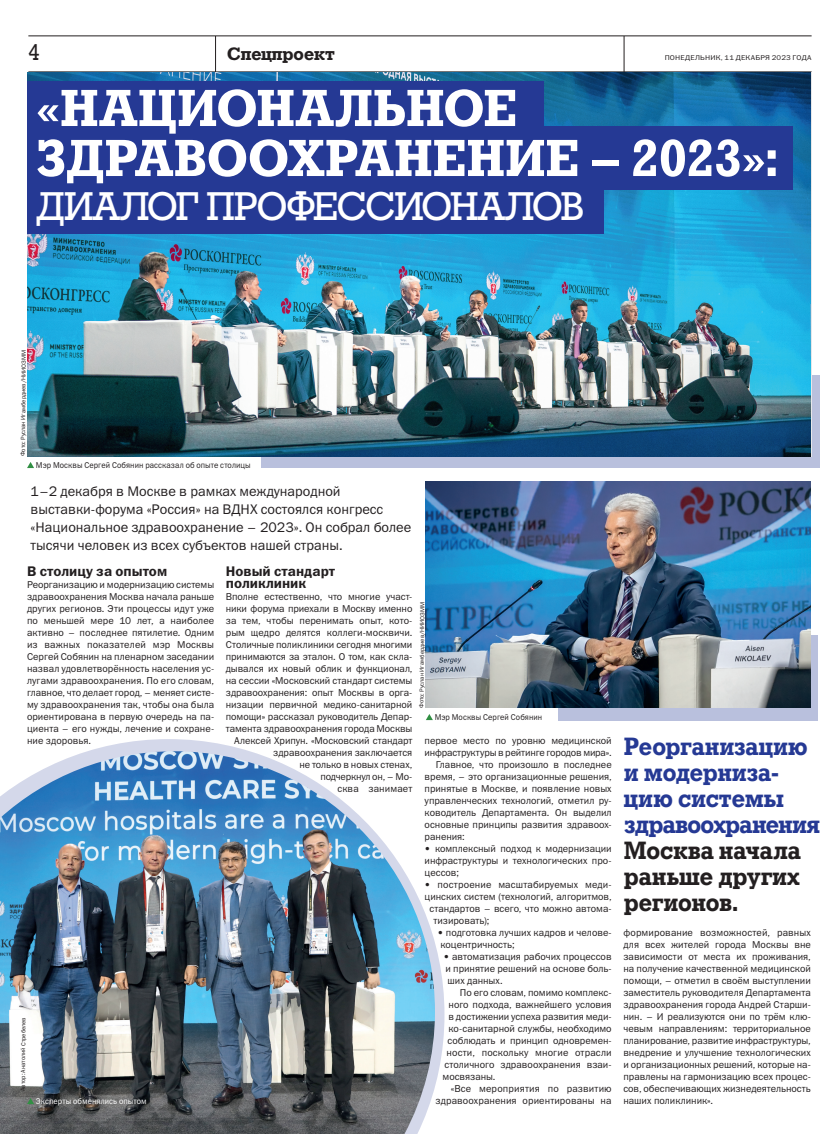
<style>
.page{position:relative;width:840px;height:1134px;background:#fff}
.page>*{position:absolute;margin:0;border:0;box-sizing:border-box;transform-origin:0 0}
._01_ZAG_BIG{font:700 52px/50px "Geo Slb 712 Md BT";letter-spacing:.02em;color:#fff}
._01_ZAG_BIG-2{font:40.1px "Geo Slb 712 Md BT";letter-spacing:-.035em;color:#fff}
.VINOS{font:700 25px/26px "Geo Slb 712 Md BT";color:#253994;scale:.95 1}
.t1{font:22.5px "Geo Slb 712 Md BT";color:#231f20}
._01_рубрика{font:700 18px "Geo Slb 712 Md BT";color:#231f20}
._02_LID_BIG{font:14px/18px "Franklin Gothic Book ITC";color:#231f20}
._05_PODZAG{font:14px/12px "Franklin Gothic Demi ITC";color:#231f20}
._03_ТХТ{font:10px/12px "Franklin Gothic Book ITC";letter-spacing:-.005em;color:#231f20;text-align:justify}
._03_TEXT2{font:10px/12px "Franklin Gothic Book ITC";color:#231f20;text-align:justify}
._03_ТХТ-2{font:10px "Franklin Gothic Book ITC";letter-spacing:.015em;color:#231f20}
._04_PODPIS_FOTO{font:8.5px "Franklin Gothic Book ITC";letter-spacing:.01em;color:#231f20;scale:.94 1}
._04_PODPIS_FOTO-2{font:8.5px "Franklin Gothic Book ITC";letter-spacing:.01em;color:#fff;scale:.94 1}
.t2{font:7px "Franklin Gothic Book ITC";letter-spacing:.015em;color:#231f20;scale:1.1 1}
.FOTO{font:6px "Franklin Gothic Book ITC";color:#231f20}
.s1{color:#231f20}
</style>
<div class="page">
<hr style="left:28px;top:36px;width:783px;height:1px;background:#231f20">
<hr style="left:215px;top:36px;width:1px;height:36px;background:#231f20">
<hr style="left:623px;top:36px;width:1px;height:36px;background:#231f20">
<svg style="left:89px;top:739px;width:355px;height:351px"></svg>
<svg style="left:261px;top:376px;width:558px;height:92px;background:#aab5d3"></svg>
<div style="left:558px;top:635px;width:259px;height:85px;background:#b9c0dd"></div>
<img style="left:27px;top:72px;width:783px;height:384px">
<div style="left:27px;top:81px;width:516px;height:63px;background:#253994"></div>
<div style="left:27px;top:126px;width:765px;height:63px;background:#253994"></div>
<div style="left:27px;top:167px;width:576px;height:67px;background:#253994"></div>
<svg style="left:426px;top:714px;width:6px;height:6px"></svg>
<svg style="left:27px;top:462px;width:7px;height:6px"></svg>
<img style="left:0;top:751px;width:434px;height:383px">
<img style="left:425px;top:482px;width:385px;height:226px">
<svg style="left:27px;top:1098px;width:7px;height:6px"></svg>
<h3 class="t1" style="left:28px;top:38px;width:13px">4</h3>
<p class="t2" style="left:664px;top:53px;width:135px">ПОНЕДЕЛЬНИК, 11 ДЕКАБРЯ 2023 ГОДА</p>
<p class="_01_рубрика" style="left:227px;top:42px;width:109px">Спецпроект</p>
<p class="_01_ZAG_BIG" style="left:36px;top:85px;width:744px">«НАЦИОНАЛЬНОЕ<br>ЗДРАВООХРАНЕНИЕ – 2023»:</p>
<p class="_01_ZAG_BIG-2" style="left:36px;top:180px;width:549px">ДИАЛОГ ПРОФЕССИОНАЛОВ</p>
<p class="FOTO" style="left:19px;top:456px;width:108px;rotate:-89deg">Фото: Руслан Игамбердиев/НИИОЗММ</p>
<p class="_04_PODPIS_FOTO" style="left:36px;top:460px;width:230px">Мэр Москвы Сергей Собянин рассказал об опыте столицы</p>
<p class="_02_LID_BIG" style="left:31px;top:482px;width:382px">1–2 декабря в Москве в рамках международной выставки-форума «Россия» на ВДНХ состоялся конгресс «Национальное здравоохранение – 2023». Он собрал более тысячи человек из всех субъектов нашей страны.</p>
<p class="_05_PODZAG" style="left:27px;top:566px;width:142px">В столицу за опытом</p>
<p class="_03_ТХТ" style="left:27px;top:578px;width:189px">Реорганизацию и модернизацию системы здравоохранения Москва начала раньше других регионов. Эти процессы идут уже по меньшей мере 10 лет, а наиболее активно – последнее пятилетие. Одним из важных показателей мэр Москвы Сергей Собянин на пленарном заседании назвал удовлетворённость населения ус&shy;лугами здравоохранения. По его словам, главное, что делает город, – меняет систе&shy;му здравоохранения так, чтобы она была ориентирована в первую очередь на па&shy;циента – его нужды, лечение и сохране&shy;ние здоровья.</p>
<p class="FOTO" style="left:19px;top:1091px;width:75px;rotate:-89deg">Автор: Анатолий Стребелев</p>
<p class="_04_PODPIS_FOTO-2" style="left:36px;top:1096px;width:119px">Эксперты обменялись опытом</p>
<p class="_05_PODZAG" style="left:226px;top:566px;width:111px">Новый стандарт поликлиник</p>
<p class="_03_ТХТ" style="left:226px;top:590px;width:188px;text-align:right">Вполне естественно, что многие участ&shy;ники форума приехали в Москву именно за тем, чтобы перенимать опыт, кото&shy;рым щедро делятся коллеги-москвичи.<br>Столичные поликлиники сегодня многими принимаются за эталон. О том, как скла&shy;дывался их новый облик и функционал, на сессии «Московский стандарт системы здравоохранения: опыт Москвы в орга&shy;низации первичной медико-санитарной помощи» рассказал руководитель Депар&shy;тамента здравоохранения города Москвы Алексей Хрипун. «Московский стандарт здравоохранения заключается<br>не только в новых стенах,<br>подчеркнул он, – Мо-<br>сква занимает</p>
<p class="FOTO" style="left:417px;top:708px;width:108px;rotate:-89deg">Фото: Руслан Игамбердиев/НИИОЗММ</p>
<p class="_04_PODPIS_FOTO" style="left:434px;top:712px;width:116px">Мэр Москвы Сергей Собянин</p>
<p class="_03_ТХТ" style="left:424px;top:734px;width:188px">первое место по уровню медицинской инфраструктуры в рейтинге городов мира».</p>
<p class="_03_TEXT2" style="left:424px;top:758px;width:188px;text-indent:11px">Главное, что произошло в последнее время, – это организационные решения, принятые в Москве, и появление новых управленческих технологий, отметил ру&shy;ководитель Департамента. Он выделил основные принципы развития здравоох&shy;ранения:</p>
<p class="_03_ТХТ" style="left:424px;top:842px;width:188px">• комплексный подход к модернизации инфраструктуры и технологических про&shy;цессов;</p>
<p class="_03_ТХТ-2" style="left:424px;top:878px;width:188px">• построение масштабируемых меди-</p>
<p class="_03_ТХТ" style="left:424px;top:890px;width:188px">цинских систем (технологий, алгоритмов,</p>
<p class="_03_ТХТ" style="left:429px;top:902px;width:184px">стандартов – всего, что можно автома-</p>
<p class="_03_ТХТ" style="left:433px;top:914px;width:57px">тизировать);</p>
<p class="_03_ТХТ" style="left:440px;top:926px;width:173px;text-indent:-3px">• подготовка лучших кадров и челове&shy;коцентричность;</p>
<p class="_03_ТХТ" style="left:443px;top:950px;width:170px">• автоматизация рабочих процессов и принятие решений на основе боль&shy;ших данных.</p>
<p class="_03_TEXT2" style="left:459px;top:986px;width:153px">По его словам, помимо комплекс-</p>
<p class="_03_TEXT2" style="left:448px;top:998px;width:164px">ного подхода, важнейшего условия</p>
<p class="_03_TEXT2" style="left:448px;top:1010px;width:165px">в достижении успеха развития меди-</p>
<p class="_03_TEXT2" style="left:448px;top:1022px;width:164px">ко-санитарной службы, необходимо</p>
<p class="_03_TEXT2" style="left:447px;top:1034px;width:166px">соблюдать и принцип одновремен-</p>
<p class="_03_TEXT2" style="left:446px;top:1046px;width:166px">ности, поскольку многие отрасли</p>
<p class="_03_TEXT2" style="left:444px;top:1058px;width:169px">столичного здравоохранения взаи-</p>
<p class="_03_TEXT2" style="left:442px;top:1070px;width:55px">мосвязаны.</p>
<p class="_03_TEXT2" style="left:435px;top:1082px;width:178px;text-align:right">«Все мероприятия по развитию здравоохранения ориентированы на</p>
<p class="VINOS" style="left:624px;top:735px;width:207px">Реорганизацию и модерниза&shy;цию системы здравоохранения<br><span class="s1">Москва начала раньше других регионов.</span></p>
<p class="_03_TEXT2" style="left:623px;top:926px;width:189px">формирование возможностей, равных для всех жителей города Москвы вне зависимости от места их проживания, на получение качественной медицинской помощи, – отметил в своём выступлении заместитель руководителя Департамента здравоохранения города Андрей Старши&shy;нин. – И реализуются они по трём клю&shy;чевым направлениям: территориальное планирование, развитие инфраструктуры, внедрение и улучшение технологических и организационных решений, которые на&shy;правлены на гармонизацию всех процес&shy;сов, обеспечивающих жизнедеятельность наших поликлиник».</p>
</div>
